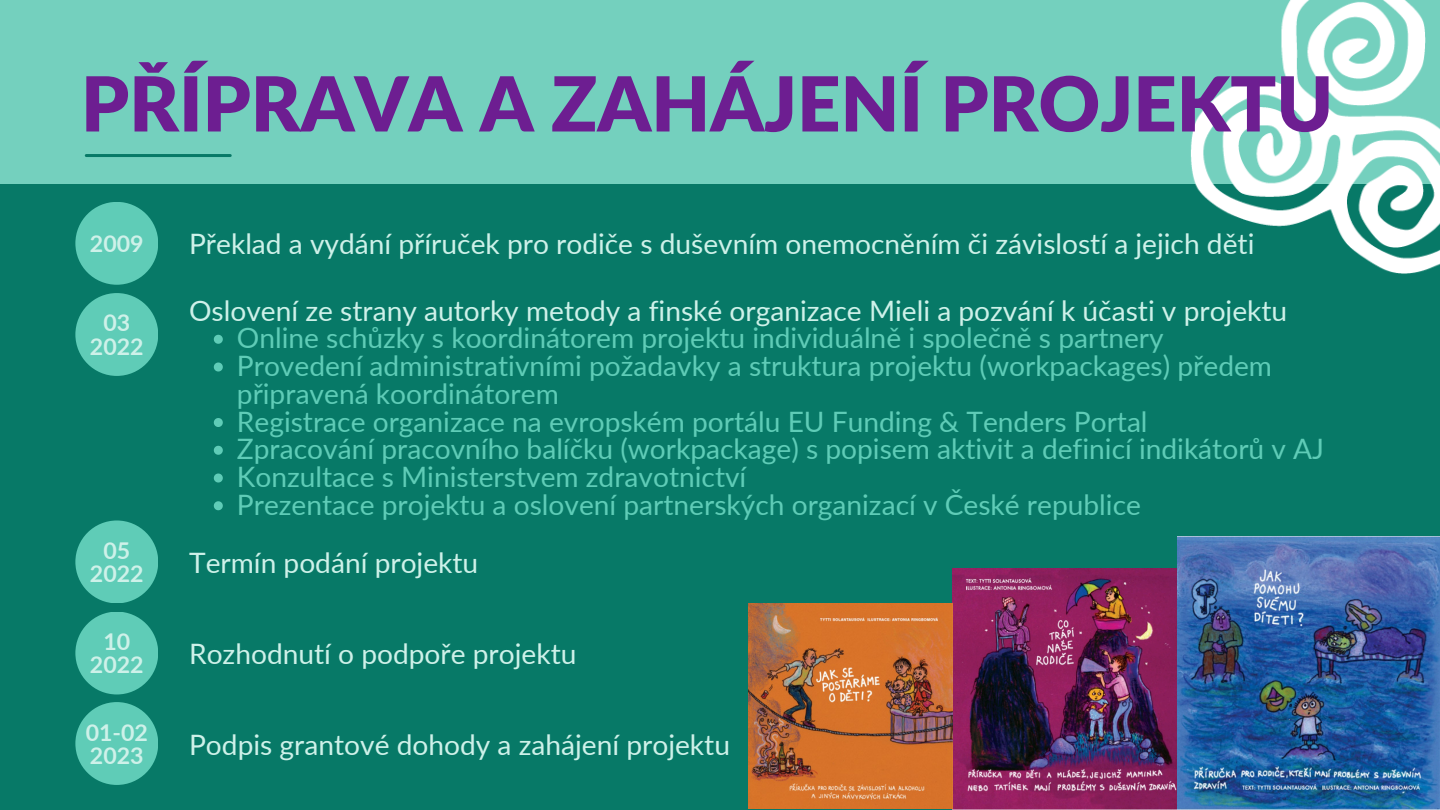
<style>
.page{position:relative;width:1440px;height:810px;background:#077967}
.page>*{position:absolute;margin:0;border:0;box-sizing:border-box;transform-origin:0 0}
.t1{font:900 75.8px "Lato Latin";color:#6d1e91}
.t2{font:28.1px/27.8px "Lato";color:#5fccb7}
.t3{font:28.1px "Lato";color:#cef1e9}
.t4{font:700 23.1px "Lato";color:#cef1e9}
</style>
<div class="page">
<div style="left:0;top:0;width:1440px;height:183px;background:#74d0be"></div>
<img style="left:1188px;top:0;width:252px;height:274px">
<hr style="left:86px;top:154px;width:144px;height:3px;background:#077967">
<div style="left:75px;top:202px;width:83px;height:83px;background:#5fccb7;border-radius:50%"></div>
<img style="left:952px;top:569px;width:226px;height:241px">
<img style="left:748px;top:603px;width:204px;height:205px">
<img style="left:1178px;top:536px;width:262px;height:274px">
<div style="left:75px;top:293px;width:83px;height:83px;background:#5fccb7;border-radius:50%"></div>
<svg style="left:214px;top:335px;width:9px;height:9px"></svg>
<svg style="left:214px;top:363px;width:9px;height:9px"></svg>
<svg style="left:214px;top:418px;width:9px;height:9px"></svg>
<svg style="left:214px;top:446px;width:9px;height:9px"></svg>
<svg style="left:214px;top:474px;width:9px;height:9px"></svg>
<svg style="left:214px;top:501px;width:9px;height:9px"></svg>
<div style="left:75px;top:520px;width:83px;height:83px;background:#5fccb7;border-radius:50%"></div>
<div style="left:75px;top:612px;width:83px;height:82px;background:#5fccb7;border-radius:50%"></div>
<div style="left:75px;top:702px;width:83px;height:83px;background:#5fccb7;border-radius:50%"></div>
<p class="t1" style="left:81px;top:70px;width:1254px">PŘÍPRAVA A ZAHÁJENÍ PROJEKTU</p>
<p class="t4" style="left:90px;top:229px;width:55px">2009</p>
<p class="t4" style="left:103px;top:309px;width:28px">03</p>
<p class="t4" style="left:90px;top:332px;width:55px">2022</p>
<p class="t4" style="left:103px;top:536px;width:28px">05</p>
<p class="t4" style="left:90px;top:559px;width:55px">2022</p>
<p class="t4" style="left:103px;top:627px;width:28px">10</p>
<p class="t4" style="left:90px;top:650px;width:55px">2022</p>
<h2 class="t4" style="left:86px;top:718px;width:64px">01-02</h2>
<p class="t4" style="left:90px;top:741px;width:55px">2023</p>
<h1 class="t3" style="left:189px;top:226px;width:1067px">Překlad a vydání příruček pro rodiče s duševním onemocněním či závislostí a jejich děti</h1>
<p class="t3" style="left:189px;top:293px;width:1100px">Oslovení ze strany autorky metody a finské organizace Mieli a pozvání k účasti v projektu</p>
<p class="t2" style="left:237px;top:323px;width:928px">Online schůzky s koordinátorem projektu individuálně i společně s partnery</p>
<p class="t2" style="left:237px;top:351px;width:1037px">Provedení administrativními požadavky a struktura projektu (workpackages) předem připravená koordinátorem</p>
<p class="t2" style="left:237px;top:407px;width:912px">Registrace organizace na evropském portálu EU Funding &amp; Tenders Portal</p>
<p class="t2" style="left:237px;top:434px;width:1089px">Zpracování pracovního balíčku (workpackage) s popisem aktivit a definicí indikátorů v AJ</p>
<p class="t2" style="left:237px;top:462px;width:511px">Konzultace s Ministerstvem zdravotnictví</p>
<p class="t2" style="left:237px;top:490px;width:906px">Prezentace projektu a oslovení partnerských organizací v České republice</p>
<h2 class="t3" style="left:189px;top:545px;width:291px">Termín podání projektu</h2>
<p class="t3" style="left:189px;top:636px;width:389px">Rozhodnutí o podpoře projektu</p>
<p class="t3" style="left:189px;top:727px;width:542px">Podpis grantové dohody a zahájení projektu</p>
</div>
